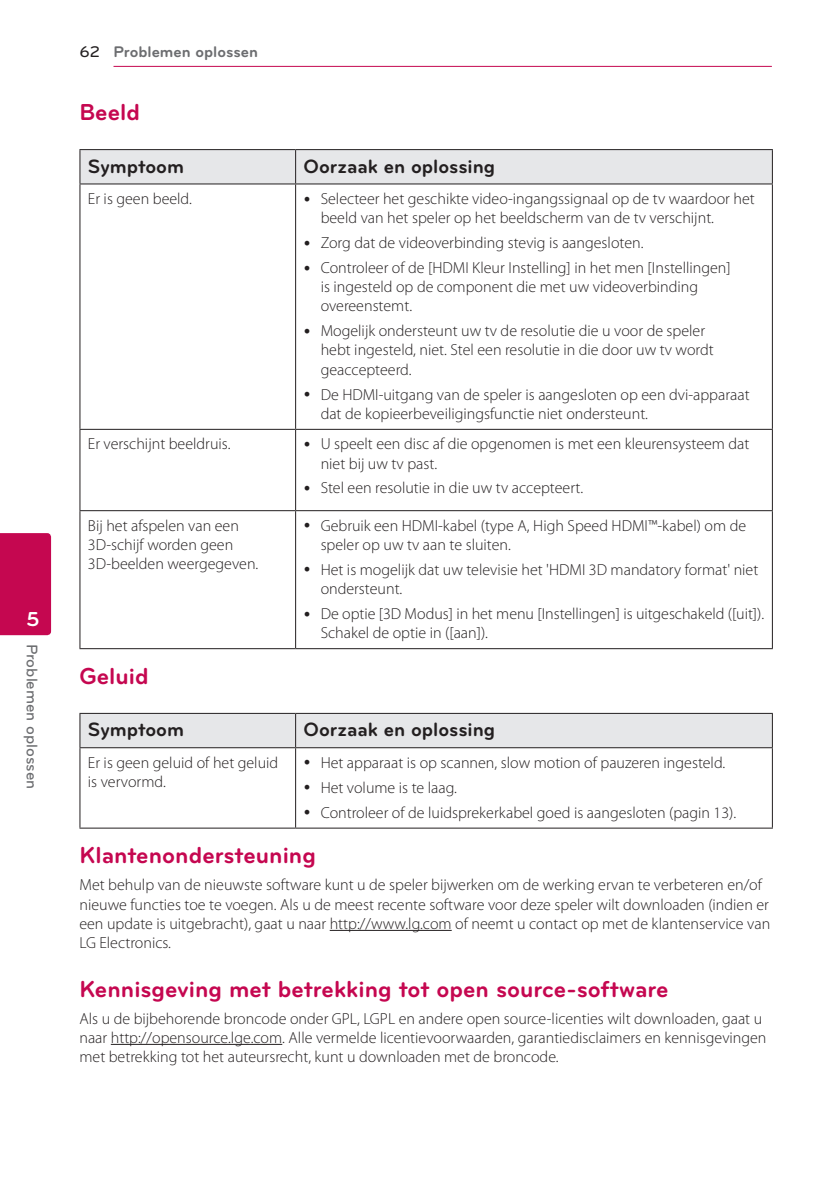
<style>
.page{position:relative;width:840px;height:1191px;background:#fff}
.page>*{position:absolute;margin:0;border:0;box-sizing:border-box;transform-origin:0 0}
.Title_2{font:700 24px "Bryant LG";color:#c50750}
.t1{font:700 21px "Bryant LG";color:#fff}
.Title_3{font:700 20px "Bryant LG";color:#231f20}
.Content_text_Bullet{font:300 16px/19.2px "Myriad Pro";color:#231f20}
.Content_text_Light{font:300 16px/19.2px "Myriad Pro";color:#231f20}
.t2{font:700 16px "Bryant LG";color:#6c6d70}
.t3{font:500 16px "Bryant LG";color:#6c6d70}
.s1{font-weight:500;color:#231f20}
</style>
<div class="page">
<hr style="left:113px;top:66px;width:658px;height:1px;background:#c50750">
<div style="left:0;top:533px;width:51px;height:102px;background:#c50750"></div>
<hr style="left:329px;top:930px;width:122px;height:1px;background:#231f20">
<hr style="left:111px;top:1044px;width:171px;height:1px;background:#231f20">
<div style="left:80px;top:150px;width:691px;height:33px;background:#e6e7e9"></div>
<hr style="left:79px;top:149px;width:216px;height:1px;background:#231f20">
<hr style="left:79px;top:150px;width:1px;height:33px;background:#231f20">
<hr style="left:295px;top:149px;width:477px;height:1px;background:#231f20">
<hr style="left:295px;top:150px;width:1px;height:33px;background:#231f20">
<hr style="left:771px;top:150px;width:1px;height:33px;background:#231f20">
<hr style="left:79px;top:184px;width:1px;height:245px;background:#231f20">
<hr style="left:295px;top:184px;width:1px;height:245px;background:#231f20">
<hr style="left:771px;top:184px;width:1px;height:245px;background:#231f20">
<hr style="left:79px;top:430px;width:1px;height:80px;background:#231f20">
<hr style="left:295px;top:430px;width:1px;height:80px;background:#231f20">
<hr style="left:771px;top:430px;width:1px;height:80px;background:#231f20">
<hr style="left:79px;top:511px;width:1px;height:137px;background:#231f20">
<hr style="left:295px;top:511px;width:1px;height:137px;background:#231f20">
<hr style="left:771px;top:511px;width:1px;height:137px;background:#231f20">
<hr style="left:79px;top:183px;width:216px;height:1px;background:#231f20">
<hr style="left:295px;top:183px;width:477px;height:1px;background:#231f20">
<hr style="left:79px;top:429px;width:216px;height:1px;background:#231f20">
<hr style="left:295px;top:429px;width:477px;height:1px;background:#231f20">
<hr style="left:79px;top:510px;width:216px;height:1px;background:#231f20">
<hr style="left:295px;top:510px;width:477px;height:1px;background:#231f20">
<hr style="left:79px;top:648px;width:216px;height:1px;background:#231f20">
<hr style="left:295px;top:648px;width:477px;height:1px;background:#231f20">
<div style="left:80px;top:714px;width:691px;height:33px;background:#e6e7e9"></div>
<hr style="left:79px;top:713px;width:216px;height:1px;background:#231f20">
<hr style="left:79px;top:714px;width:1px;height:33px;background:#231f20">
<hr style="left:295px;top:713px;width:477px;height:1px;background:#231f20">
<hr style="left:295px;top:714px;width:1px;height:33px;background:#231f20">
<hr style="left:771px;top:714px;width:1px;height:33px;background:#231f20">
<hr style="left:79px;top:748px;width:1px;height:79px;background:#231f20">
<hr style="left:295px;top:748px;width:1px;height:79px;background:#231f20">
<hr style="left:771px;top:748px;width:1px;height:79px;background:#231f20">
<hr style="left:79px;top:827px;width:216px;height:1px;background:#231f20">
<hr style="left:295px;top:827px;width:477px;height:1px;background:#231f20">
<hr style="left:79px;top:747px;width:216px;height:1px;background:#231f20">
<hr style="left:295px;top:747px;width:477px;height:1px;background:#231f20">
<h2 class="t1" style="left:27px;top:605px;width:15px">5</h2>
<p class="t3" style="left:42px;top:643px;width:147px;rotate:90deg">Problemen oplossen</p>
<p class="t2" style="left:79px;top:42px;width:180px"><span class="s1">62</span> Problemen oplossen</p>
<p class="Title_2" style="left:79px;top:97px;width:62px">Beeld</p>
<p class="Title_3" style="left:88px;top:154px;width:98px">Symptoom</p>
<p class="Title_3" style="left:303px;top:154px;width:193px">Oorzaak en oplossing</p>
<p class="Content_text_Light" style="left:88px;top:189px;width:105px">Er is geen beeld.</p>
<p class="Content_text_Bullet" style="left:320px;top:189px;width:435px">Selecteer het geschikte video-ingangssignaal op de tv waardoor het beeld van het speler op het beeldscherm van de tv verschijnt.</p>
<p class="Content_text_Bullet" style="left:320px;top:233px;width:324px">Zorg dat de videoverbinding stevig is aangesloten.</p>
<p class="Content_text_Bullet" style="left:320px;top:258px;width:411px">Controleer of de [HDMI Kleur Instelling] in het men [Instellingen] is ingesteld op de component die met uw videoverbinding overeenstemt.</p>
<p class="Content_text_Bullet" style="left:320px;top:321px;width:394px">Mogelijk ondersteunt uw tv de resolutie die u voor de speler hebt ingesteld, niet. Stel een resolutie in die door uw tv wordt geaccepteerd.</p>
<p class="Content_text_Bullet" style="left:320px;top:384px;width:430px">De HDMI-uitgang van de speler is aangesloten op een dvi-apparaat dat de kopieerbeveiligingsfunctie niet ondersteunt.</p>
<p class="Content_text_Light" style="left:88px;top:434px;width:144px">Er verschijnt beeldruis.</p>
<p class="Content_text_Bullet" style="left:320px;top:434px;width:430px">U speelt een disc af die opgenomen is met een kleurensysteem dat niet bij uw tv past.</p>
<p class="Content_text_Bullet" style="left:320px;top:478px;width:264px">Stel een resolutie in die uw tv accepteert.</p>
<p class="Content_text_Light" style="left:88px;top:515px;width:172px">Bij het afspelen van een<br>3D-schijf worden geen<br>3D-beelden weergegeven.</p>
<p class="Content_text_Bullet" style="left:320px;top:515px;width:427px">Gebruik een HDMI-kabel (type A, High Speed HDMI™-kabel) om de speler op uw tv aan te sluiten.</p>
<p class="Content_text_Bullet" style="left:320px;top:559px;width:439px">Het is mogelijk dat uw televisie het 'HDMI 3D mandatory format' niet ondersteunt.</p>
<p class="Content_text_Bullet" style="left:320px;top:604px;width:444px">De optie [3D Modus] in het menu [Instellingen] is uitgeschakeld ([uit]).<br>Schakel de optie in ([aan]).</p>
<p class="Title_2" style="left:79px;top:661px;width:71px">Geluid</p>
<p class="Title_3" style="left:88px;top:717px;width:98px">Symptoom</p>
<p class="Title_3" style="left:303px;top:717px;width:193px">Oorzaak en oplossing</p>
<p class="Content_text_Light" style="left:88px;top:752px;width:192px">Er is geen geluid of het geluid is vervormd.</p>
<p class="Content_text_Bullet" style="left:320px;top:752px;width:406px">Het apparaat is op scannen, slow motion of pauzeren ingesteld.</p>
<p class="Content_text_Bullet" style="left:320px;top:777px;width:138px">Het volume is te laag.</p>
<p class="Content_text_Bullet" style="left:320px;top:802px;width:417px">Controleer of de luidsprekerkabel goed is aangesloten (pagin 13).</p>
<p class="Title_2" style="left:79px;top:840px;width:238px">Klantenondersteuning</p>
<p class="Content_text_Light" style="left:79px;top:875px;width:692px">Met behulp van de nieuwste software kunt u de speler bijwerken om de werking ervan te verbeteren en/of nieuwe functies toe te voegen. Als u de meest recente software voor deze speler wilt downloaden (indien er een update is uitgebracht), gaat u naar http://www.lg.com of neemt u contact op met de klantenservice van LG Electronics.</p>
<p class="Title_2" style="left:79px;top:973px;width:590px">Kennisgeving met betrekking tot open source-software</p>
<p class="Content_text_Light" style="left:79px;top:1008px;width:688px">Als u de bijbehorende broncode onder GPL, LGPL en andere open source-licenties wilt downloaden, gaat u naar http://opensource.lge.com. Alle vermelde licentievoorwaarden, garantiedisclaimers en kennisgevingen met betrekking tot het auteursrecht, kunt u downloaden met de broncode.</p>
</div>
